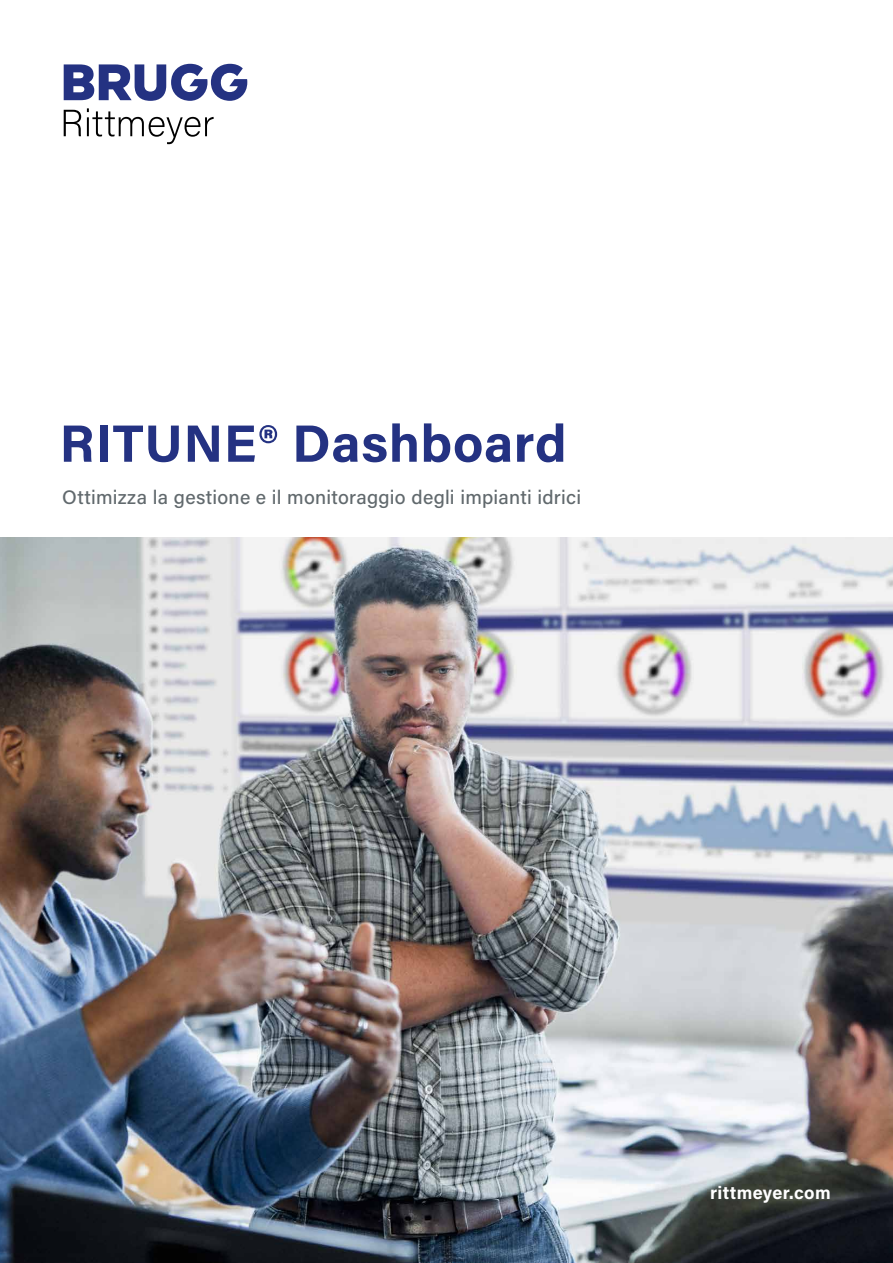
<style>
.page{position:relative;width:893px;height:1263px;background:#fff}
.page>*{position:absolute;margin:0;border:0;box-sizing:border-box;transform-origin:0 0}
.t1{font:700 52.5px "Acumin Pro";letter-spacing:.01em;color:#243282}
.t2{font:500 19.5px "Acumin Pro";letter-spacing:.015em;color:#61696d}
.t3{font:700 18px "Acumin Pro";letter-spacing:.02em;color:#fff}
</style>
<div class="page">
<svg style="left:64px;top:64px;width:183px;height:37px"></svg>
<svg style="left:64px;top:108px;width:150px;height:36px"></svg>
<img style="left:0;top:538px;width:893px;height:725px">
<h1 class="t1" style="left:60px;top:406px;width:508px">RITUNE® Dashboard</h1>
<p class="t2" style="left:62px;top:484px;width:521px">Ottimizza la gestione e il monitoraggio degli impianti idrici</p>
<p class="t3" style="left:710px;top:1180px;width:122px">rittmeyer.com</p>
</div>
